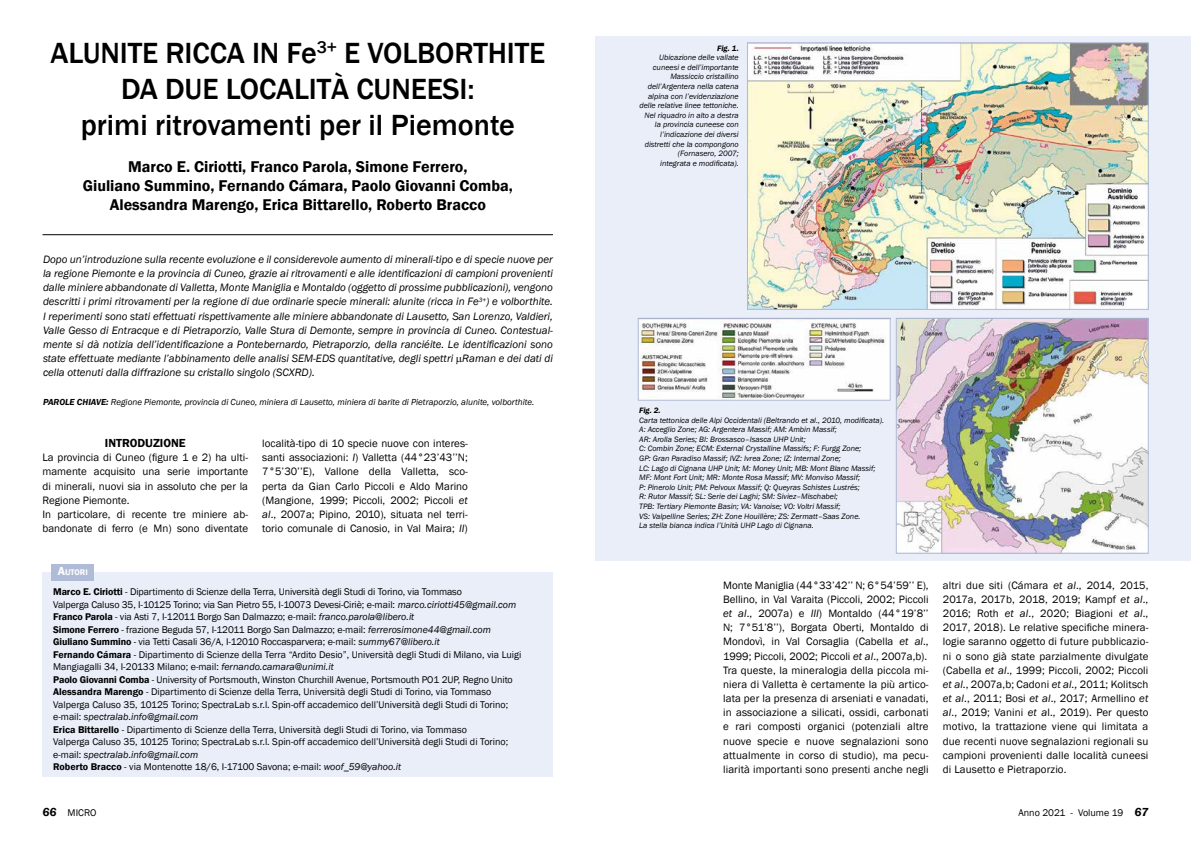
<style>
.page{position:relative;width:1191px;height:842px;background:#fff}
.page>*{position:absolute;margin:0;border:0;box-sizing:border-box;transform-origin:0 0}
.t1{font:500 30px/36px "Franklin Gothic";letter-spacing:-.005em;color:#000;text-align:center}
.t2{font:600 16px/19px "Franklin Gothic";color:#000;text-align:center}
.t3{font:600 12px "Franklin Gothic";color:#000}
.t4{font:11px/14.2px "Franklin Gothic";color:#000}
.t5{font:italic 11px/14.2px "Franklin Gothic";color:#000;text-align:justify}
.t6{font:10px/12.5px "Franklin Gothic";color:#000}
.t7{font:italic 9px "Franklin Gothic";color:#000}
.t8{font:600 8.4px "Franklin Gothic";color:#fff}
.t9{font:italic 8px/9.6px "Franklin Gothic";color:#000}
.t10{font:italic 600 8px "Franklin Gothic";letter-spacing:-.005em;color:#000}
.s1{font-weight:600}
.s2{font-size:12px}
.s3{font-style:italic}
.s4{font-weight:600;font-style:italic;font-size:12px}
</style>
<div class="page">
<div style="left:43px;top:572px;width:510px;height:205px;background:#e9eef9"></div>
<div style="left:52px;top:564px;width:42px;height:17px;background:#afbbd7"></div>
<div style="left:595px;top:36px;width:596px;height:524px;background:#e9eef9"></div>
<img style="left:898px;top:320px;width:248px;height:231px">
<div style="left:896px;top:318px;width:252px;height:235px;border:1px solid #afbbd7"></div>
<img style="left:749px;top:44px;width:397px;height:264px">
<div style="left:747px;top:42px;width:401px;height:268px;border:1px solid #afbbd7"></div>
<img style="left:640px;top:320px;width:248px;height:78px">
<div style="left:638px;top:318px;width:252px;height:82px;border:1px solid #afbbd7"></div>
<hr style="left:43px;top:234px;width:510px;height:1px;background:#000">
<h1 class="t1" style="left:50px;top:35px;width:496px">ALUNITE RICCA IN FE<sup>3+</sup> E VOLBORTHITE<br>DA DUE LOCALITÀ CUNEESI:<br>PRIMI RITROVAMENTI PER IL PIEMONTE</h1>
<h2 class="t2" style="left:83px;top:157px;width:431px">Marco E. Ciriotti, Franco Parola, Simone Ferrero,<br>Giuliano Summino, Fernando Cámara, Paolo Giovanni Comba,<br>Alessandra Marengo, Erica Bittarello, Roberto Bracco</h2>
<p class="t5" style="left:43px;top:252px;width:511px">Dopo un’introduzione sulla recente evoluzione e il considerevole aumento di minerali-tipo e di specie nuove per la regione Piemonte e la provincia di Cuneo, grazie ai ritrovamenti e alle identificazioni di campioni provenienti dalle miniere abbandonate di Valletta, Monte Maniglia e Montaldo (oggetto di prossime pubblicazioni), vengono descritti i primi ritrovamenti per la regione di due ordinarie specie minerali: alunite (ricca in Fe<sup>3+</sup>) e volborthite.<br>I reperimenti sono stati effettuati rispettivamente alle miniere abbandonate di Lausetto, San Lorenzo, Valdieri, Valle Gesso di Entracque e di Pietraporzio, Valle Stura di Demonte, sempre in provincia di Cuneo. Contestual&shy;mente si dà notizia dell’identificazione a Pontebernardo, Pietraporzio, della ranciéite. Le identificazioni sono state effettuate mediante l’abbinamento delle analisi SEM-EDS quantitative, degli spettri Raman e dei dati di cella ottenuti dalla diffrazione su cristallo singolo (SCXRD).</p>
<p class="t7" style="left:43px;top:396px;width:493px"><span class="s1">PAROLE CHIAVE:</span> Regione Piemonte, provincia di Cuneo, miniera di Lausetto, miniera di barite di Pietraporzio, alunite, volborthite.</p>
<p class="t3" style="left:105px;top:436px;width:81px">Introduzione</p>
<p class="t4" style="left:43px;top:451px;width:207px">La provincia di Cuneo (figure 1 e 2) ha ulti&shy;mamente acquisito una serie importante di minerali, nuovi sia in assoluto che per la Regione Piemonte.<br>In particolare, di recente tre miniere ab&shy;bandonate di ferro (e Mn) sono diventate</p>
<p class="t8" style="left:58px;top:567px;width:32px"><span class="s2">A</span>UTORI</p>
<p class="t4" style="left:262px;top:436px;width:207px;text-align:justify">località-tipo di 10 specie nuove con interes&shy;santi associazioni: <span class="s3">I</span>) Valletta (44°23’43’’N; 7°5’30’’E), Vallone della Valletta, sco&shy;perta da Gian Carlo Piccoli e Aldo Marino (Mangione, 1999; Piccoli, 2002; Piccoli <span class="s3">et al</span>., 2007a; Pipino, 2010), situata nel terri&shy;torio comunale di Canosio, in Val Maira; <span class="s3">II</span>)</p>
<p class="t6" style="left:53px;top:586px;width:470px"><span class="s1">Marco E. Ciriotti</span> - Dipartimento di Scienze della Terra, Università degli Studi di Torino, via Tommaso<br>Valperga Caluso 35, I-10125 Torino; via San Pietro 55, I-10073 Devesi-Ciriè; e-mail: <span class="s3">marco.ciriotti45@gmail.com </span><span class="s1">Franco Parola</span> - via Asti 7, I-12011 Borgo San Dalmazzo; e-mail: <span class="s3">franco.parola@libero.it<br></span><span class="s1">Simone Ferrero</span> - frazione Beguda 57, I-12011 Borgo San Dalmazzo; e-mail: <span class="s3">ferrerosimone44@gmail.com </span><span class="s1">Giuliano Summino</span> - via Tetti Casali 36/A, I-12010 Roccasparvera; e-mail: <span class="s3">summy67@libero.it<br></span><span class="s1">Fernando Cámara</span> - Dipartimento di Scienze della Terra “Ardito Desio”, Università degli Studi di Milano, via Luigi Mangiagalli 34, I-20133 Milano; e-mail: <span class="s3">fernando.camara@unimi.it<br></span><span class="s1">Paolo Giovanni Comba</span> - University of Portsmouth, Winston Churchill Avenue, Portsmouth PO1 2UP, Regno Unito <span class="s1">Alessandra Marengo</span> - Dipartimento di Scienze della Terra, Università degli Studi di Torino, via Tommaso Valperga Caluso 35, 10125 Torino; SpectraLab s.r.l. Spin-off accademico dell’Università degli Studi di Torino; e-mail: <span class="s3">spectralab.info@gmail.com<br></span><span class="s1">Erica Bittarello</span> - Dipartimento di Scienze della Terra, Università degli Studi di Torino, via Tommaso<br>Valperga Caluso 35, 10125 Torino; SpectraLab s.r.l. Spin-off accademico dell’Università degli Studi di Torino; e-mail: <span class="s3">spectralab.info@gmail.com<br></span><span class="s1">Roberto Bracco</span> - via Montenotte 18/6, I-17100 Savona; e-mail: <span class="s3">woof_59@yahoo.it</span></p>
<p class="t10" style="left:717px;top:43px;width:23px">FIG. 1.</p>
<p class="t9" style="left:639px;top:53px;width:101px;text-align:right">Ubicazione delle vallate cuneesi e dell’importante<br>Massiccio cristallino dell’Argentera nella catena alpina con l’evidenziazione delle relative linee tettoniche.<br>Nel riquadro in alto a destra la provincia cuneese con l’indicazione dei diversi distretti che la compongono (Fornasero, 2007;<br>integrata e modificata).</p>
<p class="t10" style="left:639px;top:405px;width:23px">FIG. 2.</p>
<p class="t9" style="left:639px;top:415px;width:246px">Carta tettonica delle Alpi Occidentali (Beltrando et al., 2010, modificata).<br>A: Acceglio Zone; AG: Argentera Massif; AM: Ambin Massif;<br>AR: Arolla Series; BI: Brossasco–Isasca UHP Unit;<br>C: Combin Zone; ECM: External Crystalline Massifs; F: Furgg Zone;<br>GP: Gran Paradiso Massif; IVZ: Ivrea Zone; IZ: Internal Zone;<br>LC: Lago di Cignana UHP Unit; M: Money Unit; MB: Mont Blanc Massif; MF: Mont Fort Unit; MR: Monte Rosa Massif; MV: Monviso Massif;<br>P: Pinerolo Unit; PM: Pelvoux Massif; Q: Queyras Schistes Lustrés;<br>R: Rutor Massif; SL: Serie dei Laghi; SM: Siviez–Mischabel;<br>TPB: Tertiary Piemonte Basin; VA: Vanoise; VO: Voltri Massif;<br>VS: Valpelline Series; ZH: Zone Houillère; ZS: Zermatt–Saas Zone.<br>La stella bianca indica l’Unità UHP Lago di Cignana.</p>
<p class="t4" style="left:723px;top:578px;width:207px">Monte Maniglia (44°33’42’’ N; 6°54’59’’ E), Bellino, in Val Varaita (Piccoli, 2002; Piccoli <span class="s3">et al</span>., 2007a) e <span class="s3">III</span>) Montaldo (44°19’8’’ N; 7°51’8’’), Borgata Oberti, Montaldo di Mondovì, in Val Corsaglia (Cabella <span class="s3">et al</span>., 1999; Piccoli, 2002; Piccoli <span class="s3">et al</span>., 2007a,b).<br>Tra queste, la mineralogia della piccola mi&shy;niera di Valletta è certamente la più artico&shy;lata per la presenza di arseniati e vanadati, in associazione a silicati, ossidi, carbonati e rari composti organici (potenziali altre nuove specie e nuove segnalazioni sono attualmente in corso di studio), ma pecu&shy;liarità importanti sono presenti anche negli</p>
<p class="t4" style="left:943px;top:578px;width:207px;text-align:justify">altri due siti (Cámara <span class="s3">et al</span>., 2014, 2015, 2017a, 2017b, 2018, 2019; Kampf <span class="s3">et al</span>., 2016; Roth <span class="s3">et al</span>., 2020; Biagioni <span class="s3">et al</span>., 2017, 2018). Le relative specifiche minera&shy;logie saranno oggetto di future pubblicazio&shy;ni o sono già state parzialmente divulgate (Cabella <span class="s3">et al</span>., 1999; Piccoli, 2002; Piccoli <span class="s3">et al</span>., 2007a,b; Cadoni <span class="s3">et al.,</span> 2011; Kolitsch <span class="s3">et al</span>., 2011; Bosi <span class="s3">et al</span>., 2017; Armellino <span class="s3">et al</span>., 2019; Vanini <span class="s3">et a</span>l., 2019). Per questo motivo, la trattazione viene qui limitata a due recenti nuove segnalazioni regionali su campioni provenienti dalle località cuneesi di Lausetto e Pietraporzio.</p>
<p class="t6" style="left:43px;top:806px;width:55px"><span class="s4">66</span> MICRO</p>
<p class="t6" style="left:1018px;top:806px;width:131px">Anno 2021 - Volume 19 <span class="s4">67</span></p>
</div>
